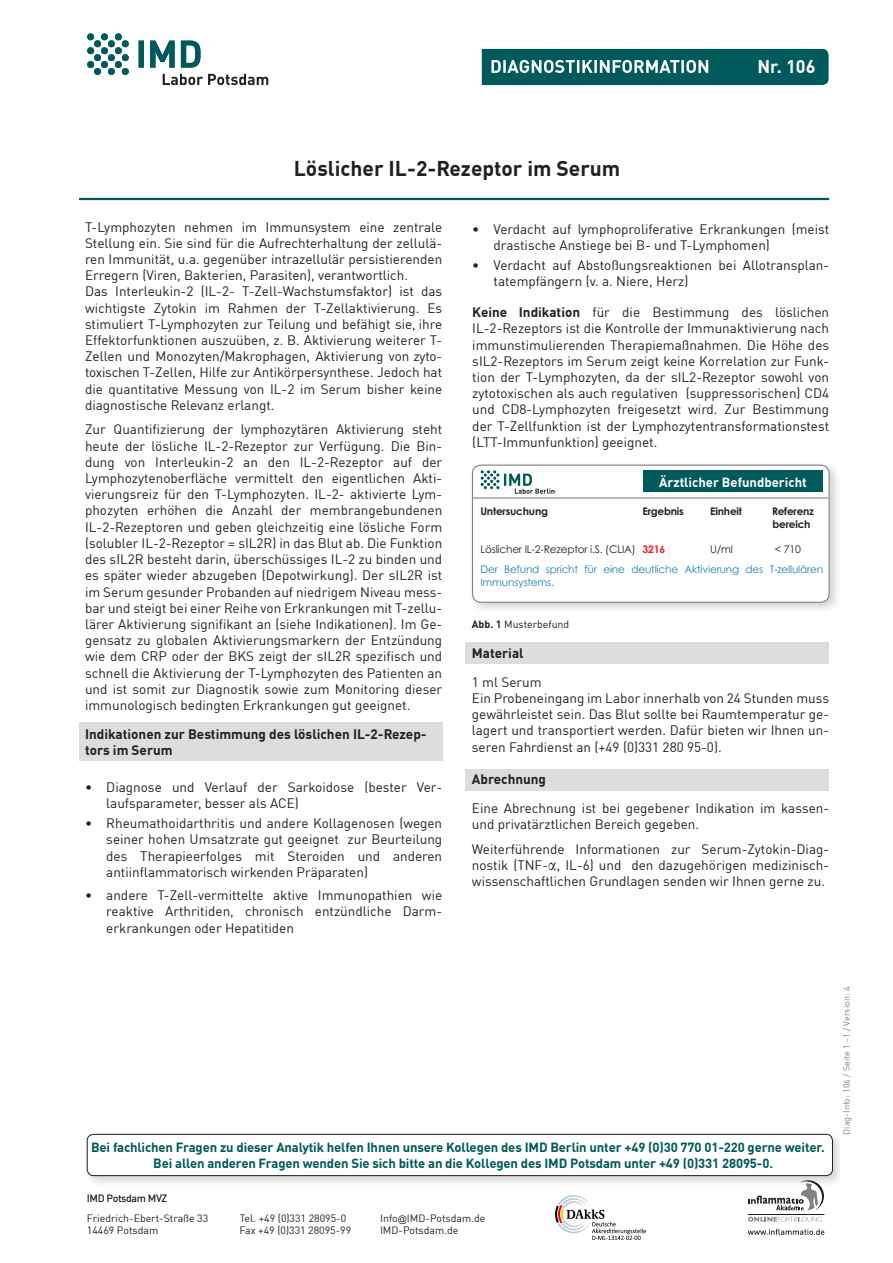
<style>
.page{position:relative;width:893px;height:1263px;background:#fff}
.page>*{position:absolute;margin:0;border:0;box-sizing:border-box;transform-origin:0 0}
.t1{font:700 21px "DIN Offc";color:#231f20}
.t2{font:700 18px "DIN Offc";color:#fff}
.t3{font:13.5px/16.2px "DIN Offc";color:#231f20}
.t4{font:700 13.5px/16.2px "DIN Offc";color:#231f20}
.t5{font:700 13.05px/16.6px "DIN Offc";letter-spacing:-.01em;color:#00595a}
.t6{font:700 13.05px "DIN Offc";color:#fff}
.t7{font:10.5px "DIN Offc";color:#231f20}
.t8{font:10.5px/12.6px "Century Gothic Pro Grk";letter-spacing:-.02em;color:#2083b9}
.t9{font:10.5px "Century Gothic Pro Grk";letter-spacing:-.02em;color:#231f20}
.t10{font:700 10.5px/12.6px "Century Gothic Pro Grk";letter-spacing:-.02em;color:#231f20}
.t11{font:500 10.5px "DIN Offc";letter-spacing:-.035em;color:#231f20}
.t12{font:9px "DIN Offc";color:#808285}
.s1{font-weight:700}
.s2{font-weight:700;color:#ee2026}
.s3{font-family:"Garamond";font-size:18px}
.s4{font-family:"Arial";font-size:9px}
</style>
<div class="page">
<svg style="left:748px;top:1229px;width:76px;height:6px"></svg>
<svg style="left:748px;top:1188px;width:76px;height:22px"></svg>
<svg style="left:748px;top:1217px;width:74px;height:4px"></svg>
<hr style="left:748px;top:1214px;width:76px;height:1px;background:#231f20">
<div style="left:83px;top:1130px;width:756px;height:58px;background:#231f20;opacity:.2"></div>
<div style="left:87px;top:1134px;width:745px;height:41px;background:#fff;border-radius:6px"></div>
<div style="left:87px;top:1134px;width:746px;height:42px;border:1px solid #231f20;border-radius:6px"></div>
<div style="left:465px;top:643px;width:363px;height:21px;background:#dcdddf"></div>
<div style="left:465px;top:769px;width:363px;height:21px;background:#dcdddf"></div>
<div style="left:79px;top:723px;width:364px;height:38px;background:#dcdddf"></div>
<div style="left:468px;top:460px;width:374px;height:155px;background:#231f20;opacity:.2"></div>
<div style="left:472px;top:465px;width:357px;height:137px;background:#fff;border-radius:9px"></div>
<div style="left:472px;top:465px;width:358px;height:138px;border:1px solid #808285;border-radius:9px"></div>
<hr style="left:472px;top:497px;width:356px;height:1px;background:#808285">
<svg style="left:481px;top:470px;width:74px;height:24px"></svg>
<div style="left:643px;top:470px;width:179px;height:22px;background:#00595a"></div>
<hr style="left:79px;top:198px;width:750px;height:2px;background:#00595a">
<svg style="left:482px;top:49px;width:347px;height:36px;background:#1c6b6c"></svg>
<svg style="left:139px;top:41px;width:62px;height:27px"></svg>
<svg style="left:163px;top:74px;width:105px;height:11px"></svg>
<svg style="left:87px;top:33px;width:42px;height:42px"></svg>
<img style="left:556px;top:1196px;width:90px;height:43px">
<h2 class="t2" style="left:757px;top:55px;width:60px">Nr. 106</h2>
<h1 class="t1" style="left:294px;top:155px;width:328px">Löslicher IL-2-Rezeptor im Serum</h1>
<p class="t3" style="left:85px;top:218px;width:359px">T-Lymphozyten nehmen im Immunsystem eine zentrale Stellung ein. Sie sind für die Aufrechterhaltung der zellulä&shy;ren Immunität, u.a. gegenüber intrazellulär persistierenden Erregern (Viren, Bakterien, Parasiten), verantwortlich.<br>Das Interleukin-2 (IL-2- T-Zell-Wachstumsfaktor) ist das wichtigste Zytokin im Rahmen der T-Zellaktivierung. Es stimuliert T-Lymphozyten zur Teilung und befähigt sie, ihre Effektorfunktionen auszuüben, z. B. Aktivierung weiterer T-Zellen und Monozyten/Makrophagen, Aktivierung von zyto&shy;toxischen T-Zellen, Hilfe zur Antikörpersynthese. Jedoch hat die quantitative Messung von IL-2 im Serum bisher keine diagnostische Relevanz erlangt.</p>
<p class="t3" style="left:85px;top:421px;width:359px;text-align:justify">Zur Quantifizierung der lymphozytären Aktivierung steht heute der lösliche IL-2-Rezeptor zur Verfügung. Die Bin&shy;dung von Interleukin-2 an den IL-2-Rezeptor auf der Lymphozytenoberfläche vermittelt den eigentlichen Akti&shy;vierungsreiz für den T-Lymphozyten. IL-2- aktivierte Lym&shy;phozyten erhöhen die Anzahl der membrangebundenen IL-2-Rezeptoren und geben gleichzeitig eine lösliche Form (solubler IL-2-Rezeptor = sIL2R) in das Blut ab. Die Funktion des sIL2R besteht darin, überschüssiges IL-2 zu binden und es später wieder abzugeben (Depotwirkung). Der sIL2R ist im Serum gesunder Probanden auf niedrigem Niveau mess&shy;bar und steigt bei einer Reihe von Erkrankungen mit T-zellu&shy;lärer Aktivierung signifikant an (siehe Indikationen). Im Ge&shy;gensatz zu globalen Aktivierungsmarkern der Entzündung wie dem CRP oder der BKS zeigt der sIL2R spezifisch und schnell die Aktivierung der T-Lymphozyten des Patienten an und ist somit zur Diagnostik sowie zum Monitoring dieser immunologisch bedingten Erkrankungen gut geeignet.</p>
<p class="t4" style="left:85px;top:725px;width:343px">Indikationen zur Bestimmung des löslichen IL-2-Rezep&shy;tors im Serum</p>
<p class="t3" style="left:106px;top:779px;width:337px;text-indent:-21px">• Diagnose und Verlauf der Sarkoidose (bester Ver&shy;laufsparameter, besser als ACE)</p>
<p class="t3" style="left:106px;top:815px;width:337px;text-align:justify;text-indent:-21px">• Rheumathoidarthritis und andere Kollagenosen (wegen seiner hohen Umsatzrate gut geeignet zur Beurteilung des Therapieerfolges mit Steroiden und anderen antiinflammatorisch wirkenden Präparaten)</p>
<p class="t3" style="left:106px;top:887px;width:337px;text-align:justify;text-indent:-21px">• andere T-Zell-vermittelte aktive Immunopathien wie reaktive Arthritiden, chronisch entzündliche Darm&shy;erkrankungen oder Hepatitiden</p>
<p class="t3" style="left:494px;top:221px;width:337px;text-indent:-21px">• Verdacht auf lymphoproliferative Erkrankungen (meist drastische Anstiege bei B- und T-Lymphomen)</p>
<p class="t3" style="left:494px;top:257px;width:337px;text-indent:-21px">• Verdacht auf Abstoßungsreaktionen bei Allotransplan&shy;tatempfängern (v. a. Niere, Herz)</p>
<p class="t3" style="left:472px;top:304px;width:358px;text-align:justify"><span class="s1">Keine Indikation</span> für die Bestimmung des löslichen IL-2-Rezeptors ist die Kontrolle der Immunaktivierung nach immunstimulierenden Therapiemaßnahmen. Die Höhe des sIL2-Rezeptors im Serum zeigt keine Korrelation zur Funk&shy;tion der T-Lymphozyten, da der sIL2-Rezeptor sowohl von zytotoxischen als auch regulativen (suppressorischen) CD4 und CD8-Lymphozyten freigesetzt wird. Zur Bestimmung der T-Zellfunktion ist der Lymphozytentransformationstest (LTT-Immunfunktion) geeignet.</p>
<p class="t6" style="left:659px;top:473px;width:149px">Ärztlicher Befundbericht</p>
<p class="t10" style="left:480px;top:505px;width:69px">Untersuchung</p>
<p class="t10" style="left:642px;top:505px;width:43px">Ergebnis</p>
<p class="t10" style="left:710px;top:505px;width:33px">Einheit</p>
<p class="t10" style="left:772px;top:505px;width:44px">Referenz bereich</p>
<p class="t9" style="left:480px;top:543px;width:186px">Löslicher IL-2-Rezeptor i.S. (CLIA) <span class="s2">3216</span></p>
<p class="t9" style="left:710px;top:543px;width:24px">U/ml</p>
<p class="t9" style="left:775px;top:543px;width:27px">&lt; 710</p>
<p class="t8" style="left:480px;top:563px;width:344px">Der Befund spricht für eine deutliche Aktivierung des T-zellulären<br>Immunsystems.</p>
<p class="t7" style="left:472px;top:617px;width:99px"><span class="s1">Abb. 1</span> Musterbefund</p>
<p class="t4" style="left:472px;top:644px;width:53px">Material</p>
<p class="t3" style="left:472px;top:673px;width:359px">1 ml Serum<br>Ein Probeneingang im Labor innerhalb von 24 Stunden muss gewährleistet sein. Das Blut sollte bei Raumtemperatur ge&shy;lagert und transportiert werden. Dafür bieten wir Ihnen un&shy;seren Fahrdienst an (+49 (0)331 280 95-0).</p>
<p class="t4" style="left:472px;top:770px;width:76px">Abrechnung</p>
<p class="t3" style="left:472px;top:800px;width:359px">Eine Abrechnung ist bei gegebener Indikation im kassen&shy;und privatärztlichen Bereich gegeben.</p>
<p class="t3" style="left:472px;top:841px;width:359px;text-align:justify">Weiterführende Informationen zur Serum-Zytokin-Diag&shy;nostik (TNF-<span class="s3">α</span>, IL-6) und den dazugehörigen medizinisch&shy;wissenschaftlichen Grundlagen senden wir Ihnen gerne zu.</p>
<p class="t5" style="left:153px;top:1138px;width:673px;text-indent:-62px">Bei fachlichen Fragen zu dieser Analytik helfen Ihnen unsere Kollegen des IMD Berlin unter +49 (0)30 770 01-220 gerne weiter.<br>Bei allen anderen Fragen wenden Sie sich bitte an die Kollegen des IMD Potsdam unter +49 (0)331 28095-0.</p>
<p class="t11" style="left:87px;top:1191px;width:82px">IMD Potsdam MVZ</p>
<p class="t7" style="left:87px;top:1212px;width:123px">Friedrich-Ebert-Straße 33</p>
<p class="t7" style="left:240px;top:1212px;width:108px">Tel. +49 (0)331 28095-0</p>
<p class="t7" style="left:380px;top:1212px;width:107px">Info<span class="s4">@</span>IMD-Potsdam.de</p>
<p class="t7" style="left:87px;top:1224px;width:73px">14469 Potsdam</p>
<p class="t7" style="left:239px;top:1224px;width:113px">Fax +49 (0)331 28095-99</p>
<p class="t7" style="left:380px;top:1224px;width:80px">IMD-Potsdam.de</p>
<p class="t12" style="left:841px;top:1135px;width:150px;rotate:-90deg">Diag-Info: 106 / Seite 1 -1 / Version: 4</p>
</div>
